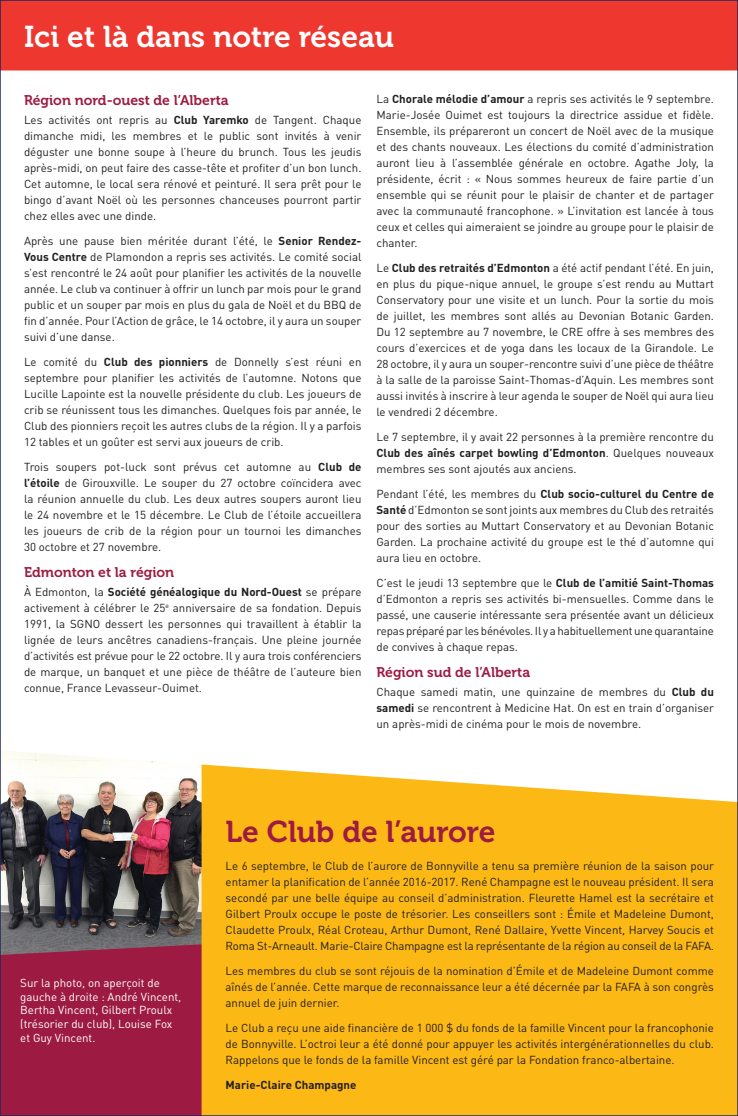
<style>
.page{position:relative;width:738px;height:1116px;background:#fff}
.page>*{position:absolute;margin:0;border:0;box-sizing:border-box;transform-origin:0 0}
.titre{font:30px "Museo 700";color:#fff}
.titre-2{font:30px "Museo 700";color:#9d1b42}
.sous-titre1{font:14px "Museo 700";color:#9d1b42}
.texte_courant{font:11.5px/16px "DIN Pro";color:#231f20;text-align:justify}
.texte_courant-2{font:11.5px/13.8px "DIN Pro";color:#fff}
.signature{font:700 11.5px "DIN Pro";color:#231f20}
.s1{font-weight:700}
</style>
<div class="page">
<img style="left:2px;top:802px;width:200px;height:114px">
<div style="left:0;top:0;width:738px;height:70px;background:#ee372e"></div>
<svg style="left:2px;top:916px;width:200px;height:198px;fill:#9d1b42"></svg>
<div style="left:202px;top:802px;width:534px;height:312px;background:#fcb814"></div>
<svg style="left:2px;top:751px;width:734px;height:51px"></svg>
<p class="titre" style="left:24px;top:19px;width:372px">Ici et là dans notre réseau</p>
<p class="sous-titre1" style="left:24px;top:92px;width:206px">Région nord-ouest de l’Alberta</p>
<p class="texte_courant" style="left:24px;top:111px;width:339px">Les activités ont repris au <span class="s1">Club Yaremko</span> de Tangent. Chaque dimanche midi, les membres et le public sont invités à venir déguster une bonne soupe à l’heure du brunch. Tous les jeudis après-midi, on peut faire des casse-tête et profiter d’un bon lunch.<br>Cet automne, le local sera rénové et peinturé. Il sera prêt pour le bingo d’avant Noël où les personnes chanceuses pourront partir chez elles avec une dinde.</p>
<p class="texte_courant" style="left:24px;top:232px;width:339px">Après une pause bien méritée durant l’été, le <span class="s1">Senior Rendez-Vous Centre</span> de Plamondon a repris ses activités. Le comité social s’est rencontré le 24 août pour planifier les activités de la nouvelle année. Le club va continuer à offrir un lunch par mois pour le grand public et un souper par mois en plus du gala de Noël et du BBQ de fin d’année. Pour l’Action de grâce, le 14 octobre, il y aura un souper suivi d’une danse.</p>
<p class="texte_courant" style="left:24px;top:353px;width:339px">Le comité du <span class="s1">Club des pionniers</span> de Donnelly s’est réuni en septembre pour planifier les activités de l’automne. Notons que Lucille Lapointe est la nouvelle présidente du club. Les joueurs de crib se réunissent tous les dimanches. Quelques fois par année, le Club des pionniers reçoit les autres clubs de la région. Il y a parfois 12 tables et un goûter est servi aux joueurs de crib.</p>
<p class="texte_courant" style="left:24px;top:458px;width:339px">Trois soupers pot-luck sont prévus cet automne au <span class="s1">Club de l’étoile</span> de Girouxville. Le souper du 27 octobre coïncidera avec la réunion annuelle du club. Les deux autres soupers auront lieu le 24 novembre et le 15 décembre. Le Club de l’étoile accueillera les joueurs de crib de la région pour un tournoi les dimanches 30 octobre et 27 novembre.</p>
<p class="sous-titre1" style="left:24px;top:564px;width:152px">Edmonton et la région</p>
<p class="texte_courant" style="left:24px;top:583px;width:339px">À Edmonton, la <span class="s1">Société généalogique du Nord-Ouest</span> se prépare activement à célébrer le 25<sup>e</sup> anniversaire de sa fondation. Depuis 1991, la SGNO dessert les personnes qui travaillent à établir la lignée de leurs ancêtres canadiens-français. Une pleine journée d’activités est prévue pour le 22 octobre. Il y aura trois conférenciers de marque, un banquet et une pièce de théâtre de l’auteure bien connue, France Levasseur-Ouimet.</p>
<p class="texte_courant" style="left:376px;top:91px;width:339px">La <span class="s1">Chorale mélodie d’amour</span> a repris ses activités le 9 septembre.<br>Marie-Josée Ouimet est toujours la directrice assidue et fidèle.<br>Ensemble, ils prépareront un concert de Noël avec de la musique et des chants nouveaux. Les élections du comité d’administration auront lieu à l’assemblée générale en octobre. Agathe Joly, la présidente, écrit : « Nous sommes heureux de faire partie d’un ensemble qui se réunit pour le plaisir de chanter et de partager avec la communauté francophone. » L’invitation est lancée à tous ceux et celles qui aimeraient se joindre au groupe pour le plaisir de chanter.</p>
<p class="texte_courant" style="left:376px;top:260px;width:339px">Le <span class="s1">Club des retraités d’Edmonton</span> a été actif pendant l’été. En juin, en plus du pique-nique annuel, le groupe s’est rendu au Muttart Conservatory pour une visite et un lunch. Pour la sortie du mois de juillet, les membres sont allés au Devonian Botanic Garden.<br>Du 12 septembre au 7 novembre, le CRE offre à ses membres des cours d’exercices et de yoga dans les locaux de la Girandole. Le 28 octobre, il y aura un souper-rencontre suivi d’une pièce de théâtre à la salle de la paroisse Saint-Thomas-d’Aquin. Les membres sont aussi invités à inscrire à leur agenda le souper de Noël qui aura lieu le vendredi 2 décembre.</p>
<p class="texte_courant" style="left:377px;top:429px;width:339px">Le 7 septembre, il y avait 22 personnes à la première rencontre du <span class="s1">Club des aînés carpet bowling d’Edmonton</span>. Quelques nouveaux membres ses sont ajoutés aux anciens.</p>
<p class="texte_courant" style="left:377px;top:486px;width:339px">Pendant l’été, les membres du <span class="s1">Club socio-culturel du Centre de Santé</span> d’Edmonton se sont joints aux membres du Club des retraités pour des sorties au Muttart Conservatory et au Devonian Botanic Garden. La prochaine activité du groupe est le thé d’automne qui aura lieu en octobre.</p>
<p class="texte_courant" style="left:377px;top:575px;width:339px">C’est le jeudi 13 septembre que le <span class="s1">Club de l’amitié Saint-Thomas </span>d’Edmonton a repris ses activités bi-mensuelles. Comme dans le passé, une causerie intéressante sera présentée avant un délicieux repas préparé par les bénévoles. Il y a habituellement une quarantaine de convives à chaque repas.</p>
<p class="sous-titre1" style="left:377px;top:664px;width:155px">Région sud de l’Alberta</p>
<p class="texte_courant" style="left:376px;top:683px;width:339px">Chaque samedi matin, une quinzaine de membres du <span class="s1">Club du samedi</span> se rencontrent à Medicine Hat. On est en train d’organiser un après-midi de cinéma pour le mois de novembre.</p>
<p class="texte_courant-2" style="left:20px;top:975px;width:163px">Sur la photo, on aperçoit de gauche à droite : André Vincent,<br>Bertha Vincent, Gilbert Proulx (trésorier du club), Louise Fox et Guy Vincent.</p>
<p class="titre-2" style="left:226px;top:815px;width:271px">Le Club de l’aurore</p>
<p class="texte_courant" style="left:226px;top:857px;width:490px">Le 6 septembre, le Club de l’aurore de Bonnyville a tenu sa première réunion de la saison pour entamer la planification de l’année 2016-2017. René Champagne est le nouveau président. Il sera secondé par une belle équipe au conseil d’administration. Fleurette Hamel est la secrétaire et Gilbert Proulx occupe le poste de trésorier. Les conseillers sont : Émile et Madeleine Dumont, Claudette Proulx, Réal Croteau, Arthur Dumont, René Dallaire, Yvette Vincent, Harvey Soucis et Roma St-Arneault. Marie-Claire Champagne est la représentante de la région au conseil de la FAFA.</p>
<p class="texte_courant" style="left:226px;top:962px;width:490px">Les membres du club se sont réjouis de la nomination d’Émile et de Madeleine Dumont comme aînés de l’année. Cette marque de reconnaissance leur a été décernée par la FAFA à son congrès annuel de juin dernier.</p>
<p class="texte_courant" style="left:226px;top:1019px;width:490px">Le Club a reçu une aide financière de 1 000 $ du fonds de la famille Vincent pour la francophonie de Bonnyville. L’octroi leur a été donné pour appuyer les activités intergénérationnelles du club.<br>Rappelons que le fonds de la famille Vincent est géré par la Fondation franco-albertaine.</p>
<p class="signature" style="left:226px;top:1075px;width:132px">Marie-Claire Champagne</p>
</div>
